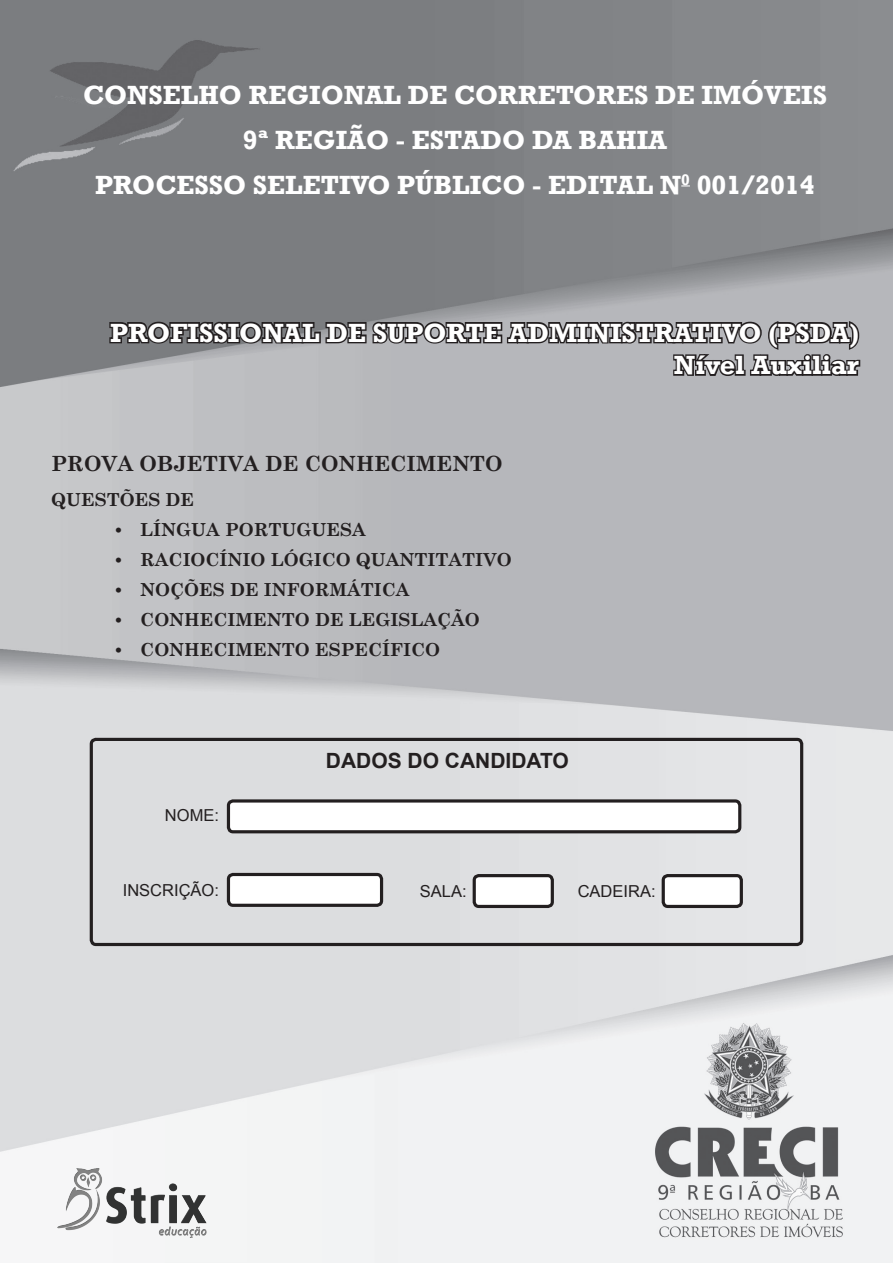
<style>
.page{position:relative;width:893px;height:1263px;background:#fff}
.page>*{position:absolute;margin:0;border:0;box-sizing:border-box;transform-origin:0 0}
.t1{font:700 27px "Rockwell";color:#fff}
.Resposta{font:700 21px "Century Schoolbook";color:#231f20}
.TituloProva{font:700 21px "Arial";color:#231f20}
.Resposta-2{font:700 18px "Century Schoolbook";color:#231f20}
.TituloProva-2{font:16.5px "Arial";color:#231f20}
</style>
<div class="page">
<img style="left:0;top:0;width:893px;height:1263px">
<img style="left:57px;top:1169px;width:149px;height:68px">
<div style="left:228px;top:801px;width:512px;height:31px;background:#fff;border-radius:5px"></div>
<div style="left:227px;top:799px;width:514px;height:34px;border:3px solid #231f20;border-radius:5px"></div>
<div style="left:228px;top:874px;width:154px;height:31px;background:#fff;border-radius:5px"></div>
<div style="left:227px;top:873px;width:156px;height:34px;border:3px solid #231f20;border-radius:5px"></div>
<div style="left:90px;top:738px;width:713px;height:208px;border:3px solid #231f20;border-radius:5px"></div>
<div style="left:663px;top:876px;width:78px;height:30px;background:#fff;border-radius:5px"></div>
<div style="left:662px;top:874px;width:81px;height:34px;border:3px solid #231f20;border-radius:5px"></div>
<div style="left:474px;top:876px;width:78px;height:30px;background:#fff;border-radius:5px"></div>
<div style="left:473px;top:874px;width:81px;height:34px;border:3px solid #231f20;border-radius:5px"></div>
<svg style="left:108px;top:316px;width:754px;height:73px;background:#89898c"></svg>
<p class="t1" style="left:83px;top:78px;width:745px">CONSELHO REGIONAL DE CORRETORES DE IMÓVEIS</p>
<p class="t1" style="left:243px;top:123px;width:426px">9ª REGIÃO - ESTADO DA BAHIA</p>
<p class="t1" style="left:95px;top:168px;width:721px">PROCESSO SELETIVO PÚBLICO - EDITAL N<sup>0</sup> 001/2014</p>
<p class="t1" style="left:110px;top:316px;width:750px">PROFISSIONAL DE SUPORTE ADMINISTRATIVO (PSDA)</p>
<p class="t1" style="left:674px;top:349px;width:186px">Nível Auxiliar</p>
<p class="Resposta" style="left:51px;top:447px;width:453px">PROVA OBJETIVA DE CONHECIMENTO</p>
<p class="Resposta-2" style="left:51px;top:485px;width:145px">QUESTÕES DE</p>
<p class="Resposta-2" style="left:113px;top:515px;width:254px">• LÍNGUA PORTUGUESA</p>
<p class="Resposta-2" style="left:113px;top:545px;width:400px">• RACIOCÍNIO LÓGICO QUANTITATIVO</p>
<p class="Resposta-2" style="left:113px;top:575px;width:298px">• NOÇÕES DE INFORMÁTICA</p>
<p class="Resposta-2" style="left:113px;top:605px;width:368px">• CONHECIMENTO DE LEGISLAÇÃO</p>
<p class="Resposta-2" style="left:113px;top:635px;width:328px">• CONHECIMENTO ESPECÍFICO</p>
<p class="TituloProva-2" style="left:165px;top:804px;width:56px">NOME:</p>
<p class="TituloProva" style="left:326px;top:746px;width:245px">DADOS DO CANDIDATO</p>
<p class="TituloProva-2" style="left:123px;top:879px;width:98px">INSCRIÇÃO:</p>
<p class="TituloProva-2" style="left:420px;top:880px;width:48px">SALA:</p>
<p class="TituloProva-2" style="left:578px;top:880px;width:79px">CADEIRA:</p>
</div>
